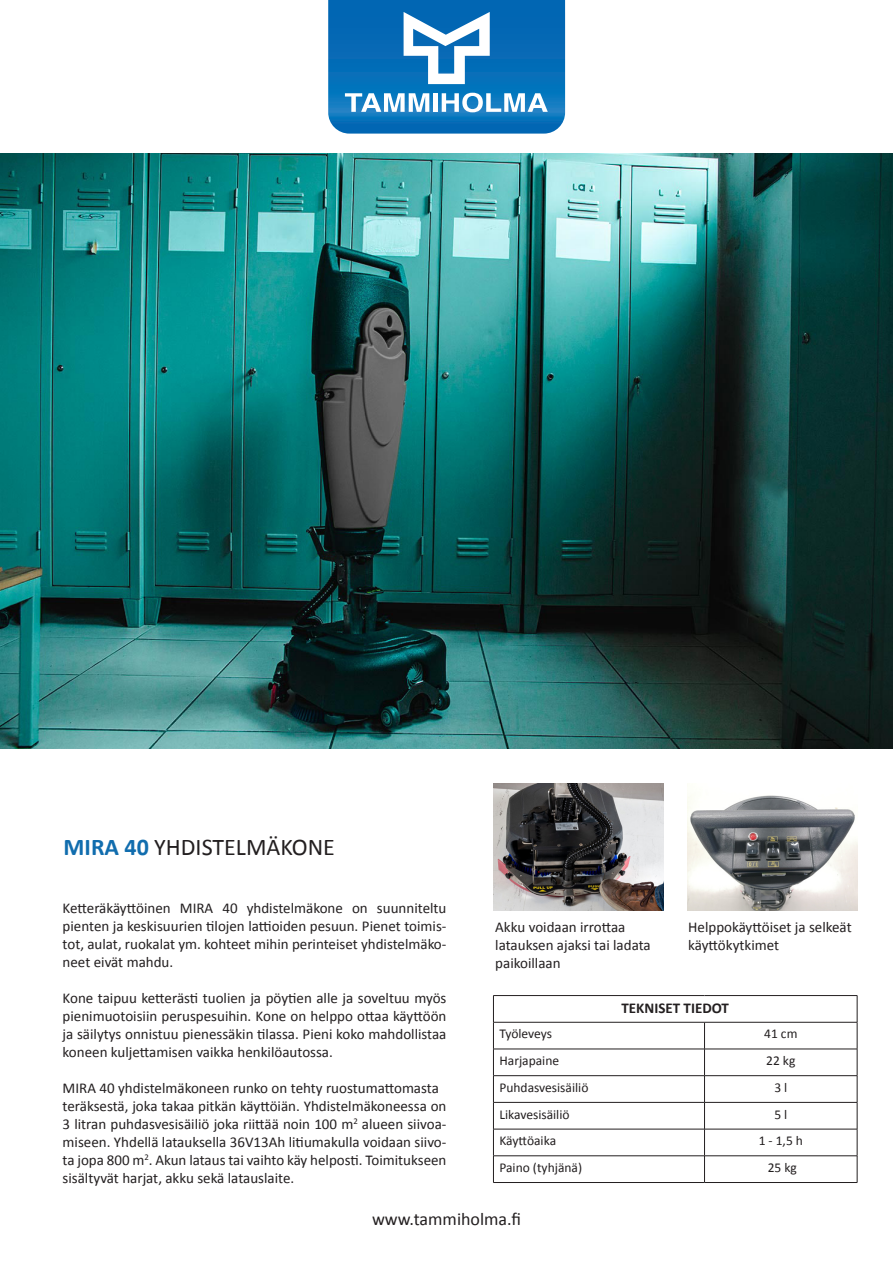
<style>
.page{position:relative;width:893px;height:1263px;background:#fff}
.page>*{position:absolute;margin:0;border:0;box-sizing:border-box;transform-origin:0 0}
.t1{font:24px "Calibri";color:#231f20}
.t2{font:18px "Calibri";color:#231f20}
.t3{font:15px/18px "Calibri";color:#231f20;text-align:justify}
.t4{font:700 15px "Calibri";color:#231f20}
.t5{font:13.5px "Calibri";color:#231f20}
.s1{font-weight:700;color:#116dae}
</style>
<div class="page">
<img style="left:0;top:154px;width:893px;height:594px">
<svg style="left:328px;top:0;width:237px;height:134px;background:#2c84c2"></svg>
<img style="left:687px;top:795px;width:170px;height:115px">
<img style="left:493px;top:783px;width:170px;height:127px">
<hr style="left:493px;top:995px;width:211px;height:1px;background:#231f20">
<hr style="left:704px;top:995px;width:153px;height:1px;background:#231f20">
<hr style="left:493px;top:1022px;width:211px;height:1px;background:#231f20">
<hr style="left:704px;top:1022px;width:153px;height:1px;background:#231f20">
<hr style="left:493px;top:1049px;width:211px;height:1px;background:#231f20">
<hr style="left:704px;top:1049px;width:153px;height:1px;background:#231f20">
<hr style="left:493px;top:1075px;width:211px;height:1px;background:#231f20">
<hr style="left:704px;top:1075px;width:153px;height:1px;background:#231f20">
<hr style="left:493px;top:1102px;width:211px;height:1px;background:#231f20">
<hr style="left:704px;top:1102px;width:153px;height:1px;background:#231f20">
<hr style="left:493px;top:1129px;width:211px;height:1px;background:#231f20">
<hr style="left:704px;top:1129px;width:153px;height:1px;background:#231f20">
<hr style="left:493px;top:1155px;width:211px;height:1px;background:#231f20">
<svg style="left:493px;top:996px;width:1px;height:186px"></svg>
<hr style="left:704px;top:1155px;width:153px;height:1px;background:#231f20">
<svg style="left:704px;top:1022px;width:1px;height:160px"></svg>
<svg style="left:857px;top:996px;width:1px;height:186px"></svg>
<hr style="left:493px;top:1182px;width:211px;height:1px;background:#231f20">
<hr style="left:704px;top:1182px;width:153px;height:1px;background:#231f20">
<p class="t1" style="left:64px;top:832px;width:273px"><span class="s1">MIRA 40</span> YHDISTELMÄKONE</p>
<p class="t3" style="left:63px;top:898px;width:385px">Ketteräkäyttöinen MIRA 40 yhdistelmäkone on suunniteltu pienten ja keskisuurien tilojen lattioiden pesuun. Pienet toimis&shy;tot, aulat, ruokalat ym. kohteet mihin perinteiset yhdistelmäko&shy;neet eivät mahdu.</p>
<p class="t3" style="left:63px;top:988px;width:385px">Kone taipuu ketterästi tuolien ja pöytien alle ja soveltuu myös pienimuotoisiin peruspesuihin. Kone on helppo ottaa käyttöön ja säilytys onnistuu pienessäkin tilassa. Pieni koko mahdollistaa koneen kuljettamisen vaikka henkilöautossa.</p>
<p class="t3" style="left:63px;top:1078px;width:378px">MIRA 40 yhdistelmäkoneen runko on tehty ruostumattomasta</p>
<p class="t3" style="left:63px;top:1096px;width:385px">teräksestä, joka takaa pitkän käyttöiän. Yhdistelmäkoneessa on 3 litran puhdasvesisäiliö joka riittää noin 100 m<sup>2</sup> alueen siivoa&shy;miseen. Yhdellä latauksella 36V13Ah litiumakulla voidaan siivo&shy;ta jopa 800 m<sup>2</sup>. Akun lataus tai vaihto käy helposti. Toimitukseen sisältyvät harjat, akku sekä latauslaite.</p>
<p class="t3" style="left:495px;top:918px;width:157px;text-align:left">Akku voidaan irrottaa latauksen ajaksi tai ladata paikoillaan</p>
<p class="t3" style="left:688px;top:918px;width:165px">Helppokäyttöiset ja selkeät</p>
<p class="t3" style="left:688px;top:936px;width:92px">käyttökytkimet</p>
<p class="t4" style="left:621px;top:997px;width:109px">TEKNISET TIEDOT</p>
<p class="t5" style="left:499px;top:1025px;width:54px">Työleveys</p>
<p class="t5" style="left:764px;top:1025px;width:35px">41 cm</p>
<p class="t5" style="left:499px;top:1052px;width:61px">Harjapaine</p>
<p class="t5" style="left:766px;top:1052px;width:31px">22 kg</p>
<p class="t5" style="left:499px;top:1079px;width:90px">Puhdasvesisäiliö</p>
<p class="t5" style="left:774px;top:1079px;width:14px">3 l</p>
<p class="t5" style="left:499px;top:1106px;width:72px">Likavesisäiliö</p>
<p class="t5" style="left:774px;top:1106px;width:14px">5 l</p>
<p class="t5" style="left:499px;top:1132px;width:58px">Käyttöaika</p>
<p class="t5" style="left:759px;top:1132px;width:46px">1 - 1,5 h</p>
<p class="t5" style="left:499px;top:1159px;width:84px">Paino (tyhjänä)</p>
<p class="t5" style="left:768px;top:1159px;width:31px">25 kg</p>
<p class="t2" style="left:372px;top:1208px;width:150px">www.tammiholma.fi</p>
</div>
